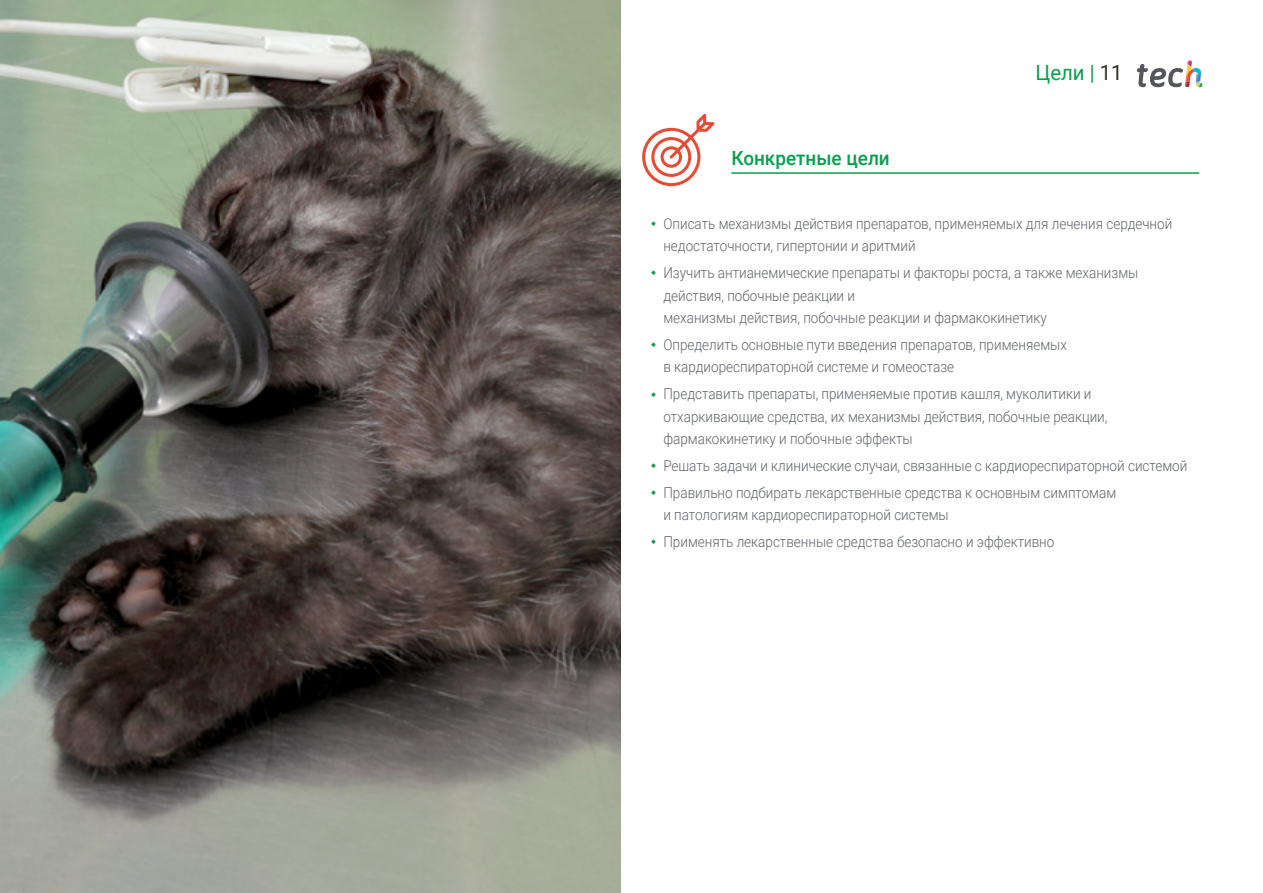
<style>
.page{position:relative;width:1263px;height:893px;background:#fff}
.page>*{position:absolute;margin:0;border:0;box-sizing:border-box;transform-origin:0 0}
.t1{font:21px "Roboto";color:#04a14d}
.t2{font:500 19.5px "Roboto";color:#04a14d}
.t3{font:300 15px/22.5px "Roboto";color:#61646a;scale:.9 1}
.s1{color:#312e20}
</style>
<div class="page">
<img style="left:0;top:0;width:621px;height:893px">
<svg style="left:642px;top:114px;width:72px;height:72px"></svg>
<hr style="left:731px;top:173px;width:468px;height:1px;background:#04a14d">
<svg style="left:1137px;top:61px;width:65px;height:27px"></svg>
<h2 class="t2" style="left:731px;top:144px;width:160px">Конкретные цели</h2>
<h1 class="t1" style="left:1035px;top:57px;width:89px">Цели | <span class="s1">11</span></h1>
<p class="t3" style="left:663px;top:212px;width:567px">Описать механизмы действия препаратов, применяемых для лечения сердечной недостаточности, гипертонии и аритмий</p>
<p class="t3" style="left:663px;top:261px;width:529px">Изучить антианемические препараты и факторы роста, а также механизмы действия, побочные реакции и<br>механизмы действия, побочные реакции и фармакокинетику</p>
<p class="t3" style="left:663px;top:333px;width:450px">Определить основные пути введения препаратов, применяемых в кардиореспираторной системе и гомеостазе</p>
<p class="t3" style="left:663px;top:382px;width:495px">Представить препараты, применяемые против кашля, муколитики и отхаркивающие средства, их механизмы действия, побочные реакции, фармакокинетику и побочные эффекты</p>
<p class="t3" style="left:663px;top:452px;width:584px;line-height:26.7px">Решать задачи и клинические случаи, связанные с кардиореспираторной системой<br>Правильно подбирать лекарственные средства к основным симптомам</p>
<p class="t3" style="left:663px;top:501px;width:436px;line-height:26.7px">и патологиям кардиореспираторной системы<br>Применять лекарственные средства безопасно и эффективно</p>
</div>
